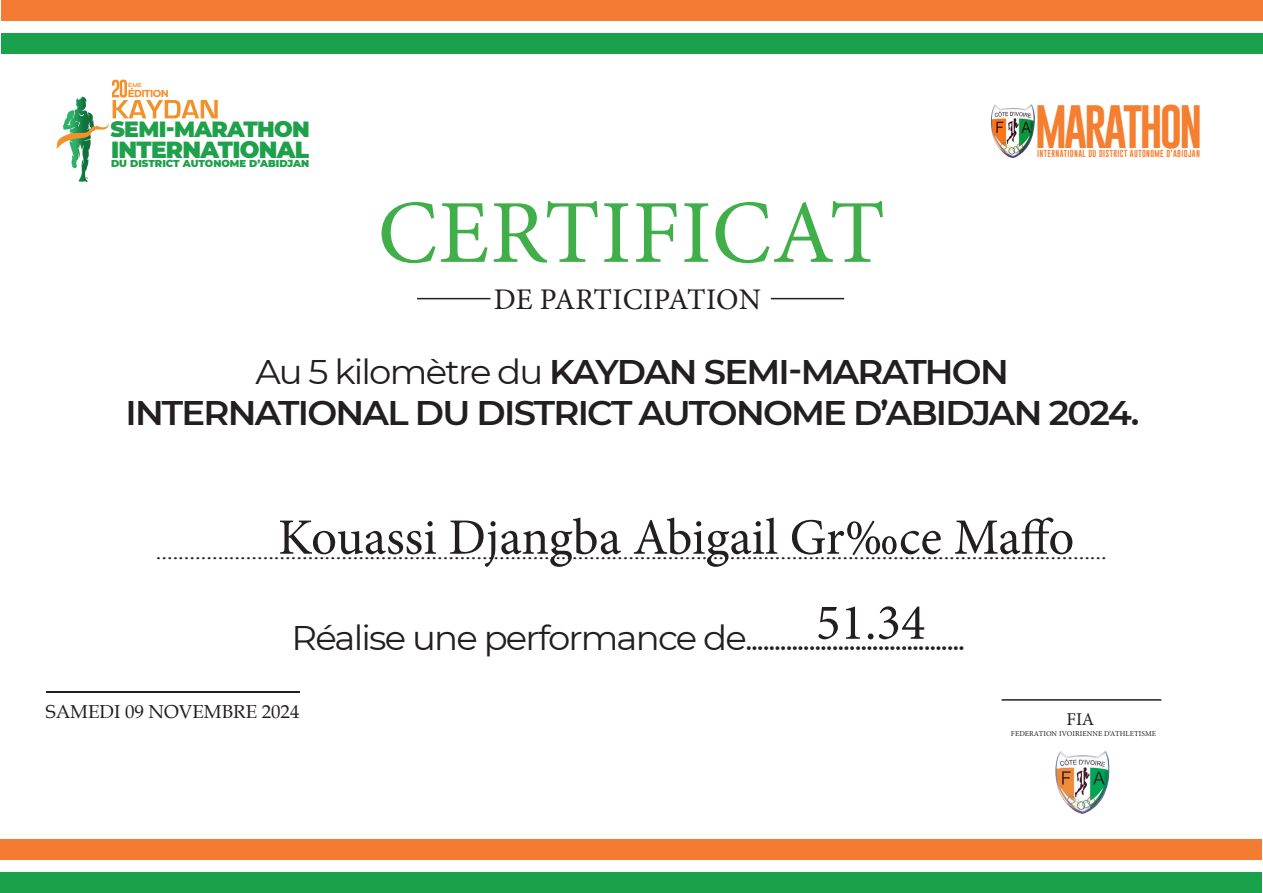
<style>
.page{position:relative;width:1263px;height:893px;background:#fff}
.page>*{position:absolute;margin:0;border:0;box-sizing:border-box;transform-origin:0 0}
.t1{font:90px "Minion Pro";letter-spacing:.01em;color:#40ae49}
.t2{font:51px/85.1px "Minion Pro";color:#231f20}
.t3{font:44.7px "Gobold";letter-spacing:-.07em;color:#f47f30}
.t4{font:600 34.2px/41px "Montserrat";letter-spacing:-.05em;color:#231f20;text-align:center;scale:1.04 1}
.t5{font:34.2px "Montserrat";letter-spacing:-.05em;color:#231f20;scale:1.04 1}
.t6{font:30px "Minion Pro";color:#231f20}
.t7{font:900 23.25px "Montserrat";letter-spacing:-.03em;color:#1fa14b}
.t8{font:900 22.05px "Montserrat";letter-spacing:-.03em;color:#1fa14b}
.t9{font:18.75px "Book Antiqua";color:#231f20}
.t10{font:18px "Minion Pro";color:#231f20;scale:1.37 1}
.t11{font:18px "Minion Pro";color:#231f20}
.t12{font:800 10.35px "Nexa";letter-spacing:-.05em;color:#f3902a}
.t13{font:900 10.05px "Montserrat";color:#1fa14b}
.t14{font:7.5px "Gobold";letter-spacing:.05em;color:#f47f30}
.t15{font:7.5px "Minion Pro";letter-spacing:.01em;color:#231f20}
.t16{font:5.4px "Marsek Demi";color:#f3902a}
.s1{font-weight:400}
</style>
<div class="page">
<div style="left:1px;top:0;width:1262px;height:21px;background:#f47b32"></div>
<div style="left:1px;top:33px;width:1262px;height:21px;background:#1aa14b"></div>
<div style="left:0;top:839px;width:1262px;height:21px;background:#f47b32"></div>
<div style="left:0;top:872px;width:1262px;height:21px;background:#1aa14b"></div>
<svg style="left:56px;top:80px;width:162px;height:102px"></svg>
<hr style="left:1001px;top:699px;width:160px;height:2px;background:#231f20">
<hr style="left:417px;top:298px;width:73px;height:1px;background:#231f20">
<hr style="left:771px;top:298px;width:73px;height:1px;background:#231f20">
<img style="left:1055px;top:751px;width:55px;height:63px">
<img style="left:991px;top:105px;width:43px;height:52px">
<hr style="left:46px;top:691px;width:253px;height:1px;background:#231f20">
<p class="t16" style="left:128px;top:81px;width:15px">ÈME</p>
<p class="t12" style="left:128px;top:87px;width:43px">ÉDITION</p>
<p class="t8" style="left:110px;top:112px;width:201px">SEMI-MARATHON</p>
<p class="t13" style="left:111px;top:156px;width:200px">DU DISTRICT AUTONOME D’ABIDJAN</p>
<p class="t7" style="left:111px;top:132px;width:200px">INTERNATIONAL</p>
<h1 class="t1" style="left:378px;top:173px;width:509px">CERTIFICAT</h1>
<h3 class="t6" style="left:494px;top:279px;width:269px">DE PARTICIPATION</h3>
<h3 class="t3" style="left:1035px;top:98px;width:169px">MARATHON</h3>
<p class="t14" style="left:1037px;top:149px;width:164px">INTERNATIONAL DU DISTRICT AUTONOME D’ABIDJAN</p>
<h3 class="t4" style="left:125px;top:350px;width:976px"><span class="s1">Au 5 kilomètre du</span> KAYDAN SEMI-MARATHON<br>INTERNATIONAL DU DISTRICT AUTONOME D’ABIDJAN 2024.</h3>
<h2 class="t2" style="left:816px;top:495px;width:260px;text-indent:-538px">Kouassi Djangba Abigail Gr‰ce Maffo<br>51.34</h2>
<p class="t10" style="left:156px;top:541px;width:696px">.........................................................................................................................................................................</p>
<h3 class="t5" style="left:292px;top:614px;width:649px">Réalise une performance de......................................</h3>
<p class="t9" style="left:46px;top:698px;width:255px">SAMEDI 09 NOVEMBRE 2024</p>
<p class="t11" style="left:1066px;top:707px;width:29px">FIA</p>
<p class="t15" style="left:1011px;top:729px;width:147px">FEDERATION IVOIRIENNE D’ATHLETISME</p>
</div>
